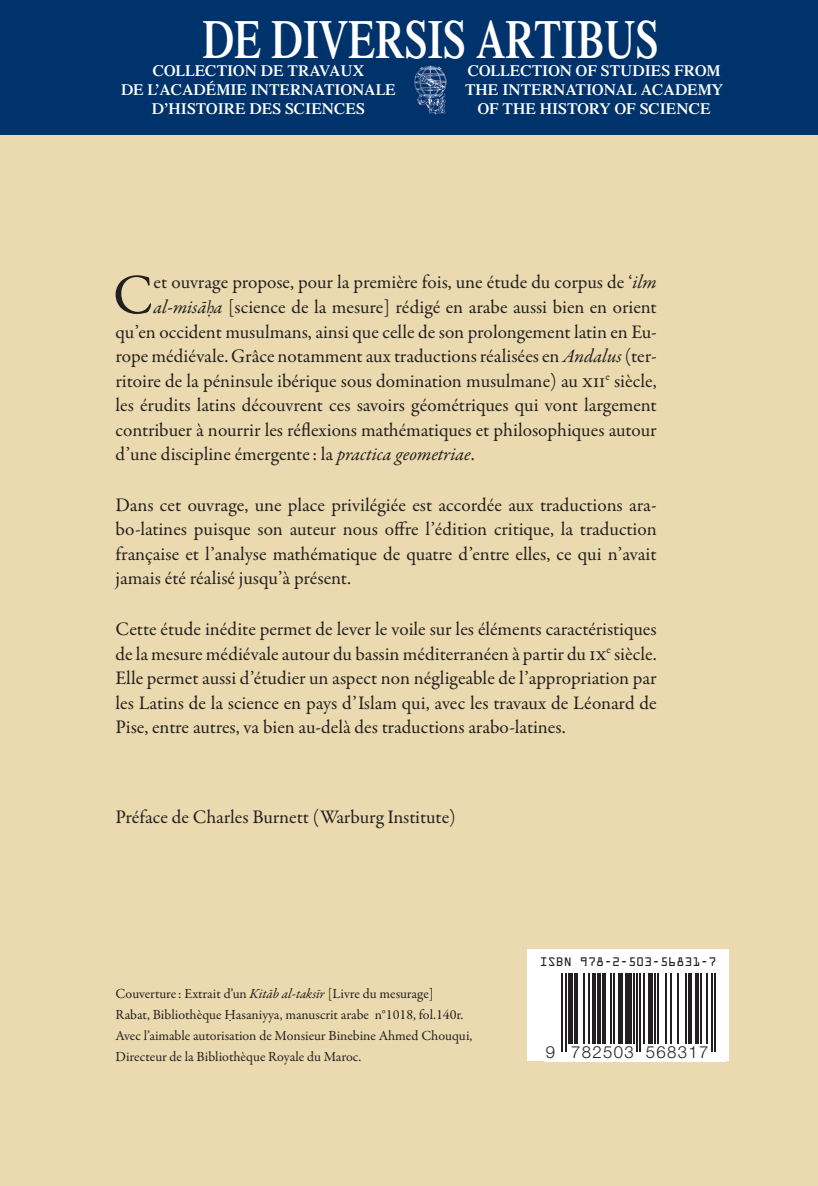
<style>
.page{position:relative;width:818px;height:1186px;background:#fff}
.page>*{position:absolute;margin:0;border:0;box-sizing:border-box;transform-origin:0 0}
.t1{font:57.05px "Garamond Premr Pro";color:#231f20}
.t2{font:600 54.25px "Times LT Std";color:#fff;scale:.75 1}
.t3{font:19.25px/24.5px "Garamond Premr Pro";letter-spacing:-.005em;color:#231f20;text-align:justify}
.t4{font:300 16.8px "Helvetica Neue LT Std";letter-spacing:.08em;color:#231f20}
.t5{font:600 15.75px/18.9px "Times LT Std";color:#fff;text-align:center}
.t6{font:14px/21px "Garamond Premr Pro";color:#231f20}
.t7{font:11.2px "OCRA Std";color:#231f20}
.s1{font-style:italic}
.s2{font-family:"Junicode";font-style:italic;font-size:17.5px}
.s3{font-family:"Times New Roman"}
</style>
<div class="page">
<div style="left:0;top:0;width:817px;height:1185px;background:#00336b"></div>
<div style="left:0;top:136px;width:817px;height:1049px;background:#ebdaaf"></div>
<img style="left:414px;top:65px;width:33px;height:49px">
<div style="left:527px;top:949px;width:201px;height:112px;background:#fff"></div>
<svg style="left:561px;top:973px;width:155px;height:79px"></svg>
<hr style="left:561px;top:973px;width:2px;height:78px;background:#231f20">
<hr style="left:564px;top:973px;width:2px;height:78px;background:#231f20">
<div style="left:568px;top:973px;width:5px;height:70px;background:#231f20"></div>
<hr style="left:574px;top:973px;width:3px;height:70px;background:#231f20">
<hr style="left:582px;top:973px;width:2px;height:70px;background:#231f20">
<hr style="left:587px;top:973px;width:2px;height:70px;background:#231f20">
<hr style="left:592px;top:973px;width:3px;height:70px;background:#231f20">
<hr style="left:597px;top:973px;width:3px;height:70px;background:#231f20">
<hr style="left:602px;top:973px;width:3px;height:70px;background:#231f20">
<hr style="left:610px;top:973px;width:2px;height:70px;background:#231f20">
<hr style="left:613px;top:973px;width:2px;height:70px;background:#231f20">
<div style="left:618px;top:973px;width:5px;height:70px;background:#231f20"></div>
<div style="left:625px;top:973px;width:6px;height:70px;background:#231f20"></div>
<hr style="left:633px;top:973px;width:1px;height:70px;background:#231f20">
<hr style="left:636px;top:973px;width:2px;height:78px;background:#231f20">
<hr style="left:639px;top:973px;width:2px;height:78px;background:#231f20">
<hr style="left:642px;top:973px;width:2px;height:70px;background:#231f20">
<div style="left:647px;top:973px;width:5px;height:70px;background:#231f20"></div>
<hr style="left:654px;top:973px;width:1px;height:70px;background:#231f20">
<hr style="left:657px;top:973px;width:2px;height:70px;background:#231f20">
<hr style="left:665px;top:973px;width:2px;height:70px;background:#231f20">
<hr style="left:670px;top:973px;width:1px;height:70px;background:#231f20">
<hr style="left:676px;top:973px;width:2px;height:70px;background:#231f20">
<hr style="left:685px;top:973px;width:1px;height:70px;background:#231f20">
<hr style="left:688px;top:973px;width:3px;height:70px;background:#231f20">
<svg style="left:694px;top:973px;width:4px;height:70px"></svg>
<hr style="left:699px;top:973px;width:2px;height:70px;background:#231f20">
<hr style="left:706px;top:973px;width:1px;height:70px;background:#231f20">
<hr style="left:711px;top:973px;width:1px;height:78px;background:#231f20">
<hr style="left:714px;top:973px;width:1px;height:78px;background:#231f20">
<h2 class="t2" style="left:202px;top:7px;width:609px">DE DIVERSIS ARTIBUS</h2>
<p class="t5" style="left:121px;top:61px;width:276px">COLLECTION DE TRAVAUX<br>DE L’ACADÉMIE INTERNATIONALE<br>D’HISTOIRE DES SCIENCES</p>
<p class="t5" style="left:465px;top:61px;width:259px">COLLECTION OF STUDIES FROM<br>THE INTERNATIONAL ACADEMY<br>OF THE HISTORY OF SCIENCE</p>
<h1 class="t1" style="left:113px;top:260px;width:42px">C</h1>
<p class="t3" style="left:154px;top:270px;width:504px">et ouvrage propose, pour la première fois, une étude du corpus de ‘<span class="s1">ilm</span></p>
<p class="t3" style="left:154px;top:295px;width:504px"><span class="s1">al-misā</span><span class="s2">ḥ</span><span class="s1">a</span> [science de la mesure] rédigé en arabe aussi bien en orient</p>
<p class="t3" style="left:115px;top:319px;width:542px">qu’en occident musulmans, ainsi que celle de son prolongement latin en Eu-</p>
<p class="t3" style="left:115px;top:344px;width:542px">rope médiévale. Grâce notamment aux traductions réalisées en <span class="s1">Andalus</span> (ter-</p>
<p class="t3" style="left:115px;top:368px;width:542px">ritoire de la péninsule ibérique sous domination musulmane) au xii<sup>e</sup> siècle,</p>
<p class="t3" style="left:115px;top:393px;width:542px">les érudits latins découvrent ces savoirs géométriques qui vont largement</p>
<p class="t3" style="left:115px;top:417px;width:542px">contribuer à nourrir les ré exions mathématiques et philosophiques autour</p>
<p class="t3" style="left:115px;top:442px;width:360px">d’une discipline émergente : la <span class="s1">practica geometriae</span>.</p>
<p class="t3" style="left:115px;top:493px;width:542px">Dans cet ouvrage, une place privilégiée est accordée aux traductions ara&shy;bo-latines puisque son auteur nous o re l’édition critique, la traduction française et l’analyse mathématique de quatre d’entre elles, ce qui n’avait jamais été réalisé jusqu’à présent.</p>
<p class="t3" style="left:115px;top:617px;width:542px">Cette étude inédite permet de lever le voile sur les éléments caractéristiques de la mesure médiévale autour du bassin méditerranéen à partir du ix<sup>e</sup> siècle.<br>Elle permet aussi d’étudier un aspect non négligeable de l’appropriation par les Latins de la science en pays d’Islam qui, avec les travaux de Léonard de Pise, entre autres, va bien au-delà des traductions arabo-latines.</p>
<p class="t3" style="left:115px;top:805px;width:342px">Préface de Charles Burnett (Warburg Institute)</p>
<p class="t6" style="left:115px;top:983px;width:358px">Couverture : Extrait d’un <span class="s1">Kitāb al-taksīr</span> [Livre du mesurage]<br>Rabat, Bibliothèque H<span class="s3">̣</span>asaniyya, manuscrit arabe n°1018, fol.140r.<br>Avec l’aimable autorisation de Monsieur Binebine Ahmed Chouqui, Directeur de la Bibliothèque Royale du Maroc.</p>
<p class="t7" style="left:539px;top:956px;width:178px">ISBN 978-2-503-56831-7</p>
<p class="t4" style="left:545px;top:1042px;width:164px">9 782503 568317</p>
</div>
